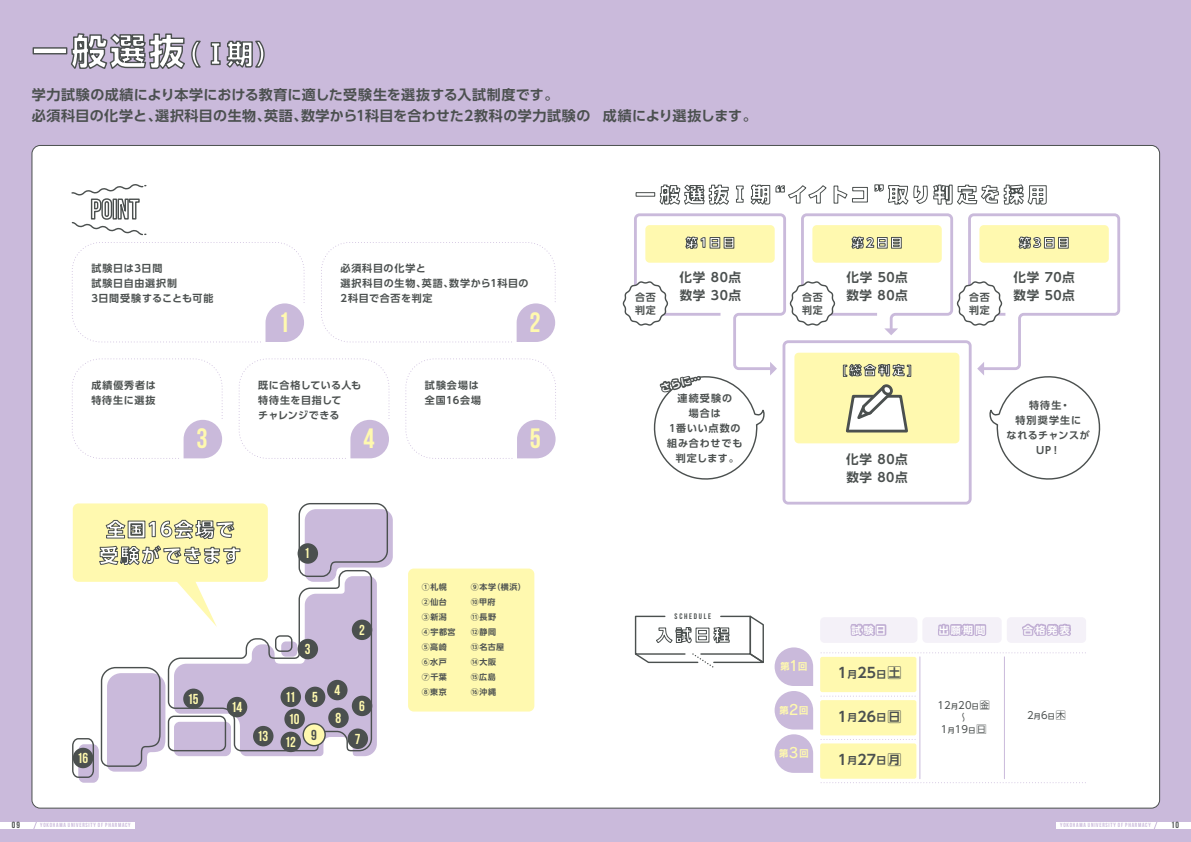
<style>
.page{position:relative;width:1191px;height:842px;background:#cabadb}
.page>*{position:absolute;margin:0;border:0;box-sizing:border-box;transform-origin:0 0}
.t1{font:700 36px "UD Shin Go Pro";color:#fff}
.t2{font:700 28px "Bebas Neue";color:#fff9af}
.t3{font:700 19px/26px "UD Shin Go Pro";letter-spacing:.085em;color:#fff;text-align:center}
.t4{font:700 14.4px "Bebas Neue";letter-spacing:-.035em;color:#fff9af}
.t5{font:700 14.4px "Bebas Neue";color:#4b504f}
.t6{font:700 14px/21px "UD Shin Go Pro De";letter-spacing:.025em;color:#4b504f}
.t7{font:700 12.5px/18px "UD Shin Go Pro De";letter-spacing:.05em;color:#4b504f}
.t8{font:800 12px "UD Shin Go Pro";letter-spacing:.19em;color:#fff}
.t9{font:700 10px/15px "UD Shin Go Pro De";letter-spacing:.075em;color:#4b504f}
.t10{font:700 10px/15px "UD Shin Go Pro De";letter-spacing:.04em;color:#4b504f}
.t11{font:10px/12px "UD Shin Go Pro";color:#4b504f;text-align:center}
.t12{font:700 10px "UD Shin Go Pro De";letter-spacing:.22em;color:#fff}
.t13{font:700 10px/15px "UD Shin Go Pro De";letter-spacing:.095em;color:#4b504f}
.t14{font:9.8px "Rodin Pro B";color:#fff9af}
.t15{font:700 9px "Bebas Neue";color:#4b504f}
.t16{font:700 8px/15px "UD Shin Go Pro De";letter-spacing:.075em;color:#4b504f}
.t17{font:700 8px "Bebas Neue";letter-spacing:.215em;color:#4b504f}
.t18{font:700 6px "Bebas Neue";letter-spacing:.13em;color:#cabadb}
.s1{font-size:27px}
.s2{font-family:"Rodin Pro DB";font-size:14px}
.s3{font-size:9.8px}
.s4{font-weight:500;font-size:7px}
</style>
<div class="page">
<div style="left:32px;top:145px;width:1127px;height:663px;background:#fff;border-radius:8px"></div>
<div style="left:820px;top:657px;width:96px;height:35px;background:#fff9af;border-radius:2px"></div>
<div style="left:820px;top:700px;width:96px;height:35px;background:#fff9af;border-radius:2px"></div>
<svg style="left:634px;top:615px;width:130px;height:53px"></svg>
<hr style="left:919px;top:657px;width:1px;height:122px;background:#cabadb">
<hr style="left:1004px;top:657px;width:1px;height:122px;background:#cabadb">
<svg style="left:821px;top:652px;width:265px;height:1px"></svg>
<svg style="left:821px;top:696px;width:95px;height:1px"></svg>
<svg style="left:821px;top:739px;width:95px;height:1px"></svg>
<div style="left:820px;top:617px;width:97px;height:26px;background:#f4f1f8;border-radius:4px"></div>
<svg style="left:850px;top:623px;width:37px;height:13px"></svg>
<div style="left:922px;top:617px;width:79px;height:26px;background:#f4f1f8;border-radius:4px"></div>
<svg style="left:938px;top:623px;width:49px;height:13px"></svg>
<div style="left:1006px;top:617px;width:80px;height:26px;background:#f4f1f8;border-radius:4px"></div>
<svg style="left:1022px;top:623px;width:49px;height:13px"></svg>
<div style="left:820px;top:743px;width:96px;height:36px;background:#fff9af;border-radius:2px"></div>
<svg style="left:821px;top:782px;width:265px;height:1px"></svg>
<svg style="left:774px;top:647px;width:39px;height:126px"></svg>
<svg style="left:321px;top:242px;width:235px;height:101px"></svg>
<svg style="left:71px;top:184px;width:234px;height:159px"></svg>
<svg style="left:72px;top:358px;width:151px;height:101px"></svg>
<svg style="left:238px;top:358px;width:152px;height:101px"></svg>
<svg style="left:405px;top:358px;width:151px;height:101px"></svg>
<div style="left:33px;top:47px;width:34px;height:7px;border:1px solid #4b504f"></div>
<svg style="left:70px;top:33px;width:131px;height:36px"></svg>
<svg style="left:210px;top:40px;width:55px;height:28px"></svg>
<div style="left:635px;top:192px;width:20px;height:5px;border:1px solid #4b504f"></div>
<svg style="left:659px;top:184px;width:70px;height:21px"></svg>
<svg style="left:736px;top:185px;width:8px;height:18px"></svg>
<svg style="left:750px;top:184px;width:77px;height:21px"></svg>
<svg style="left:833px;top:185px;width:35px;height:19px"></svg>
<svg style="left:874px;top:184px;width:173px;height:21px"></svg>
<div style="left:782px;top:340px;width:189px;height:165px;border:3px solid #cabadb;border-radius:4px"></div>
<svg style="left:72px;top:503px;width:321px;height:280px"></svg>
<div style="left:408px;top:568px;width:126px;height:143px;background:#fff9af;border-radius:6px"></div>
<svg style="left:622px;top:213px;width:499px;height:271px"></svg>
<div style="left:0;top:822px;width:135px;height:6px;background:#fff"></div>
<div style="left:1056px;top:822px;width:135px;height:6px;background:#fff"></div>
<svg style="left:31px;top:822px;width:8px;height:7px"></svg>
<svg style="left:1151px;top:822px;width:8px;height:7px"></svg>
<h1 class="t1" style="left:32px;top:22px;width:252px">一般選抜<span class="s1">（Ⅰ期）</span></h1>
<h3 class="t6" style="left:32px;top:84px;width:726px">学力試験の成績により本学における教育に適した受験生を選抜する入試制度です。<br>必須科目の化学と、選択科目の生物、英語、数学から1科目を合わせた2教科の学力試験の 成績により選抜します。</h3>
<p class="t8" style="left:685px;top:233px;width:51px">第1日目</p>
<p class="t8" style="left:851px;top:233px;width:52px">第2日目</p>
<p class="t8" style="left:1019px;top:233px;width:52px">第3日目</p>
<p class="t9" style="left:91px;top:261px;width:123px">試験日は3日間<br>試験日自由選択制<br>3日間受験することも可能</p>
<h2 class="t2" style="left:278px;top:307px;width:13px">1</h2>
<p class="t9" style="left:340px;top:261px;width:190px">必須科目の化学と<br>選択科目の生物、英語、数学から1科目の<br>2科目で合否を判定</p>
<h2 class="t2" style="left:529px;top:307px;width:13px">2</h2>
<p class="t7" style="left:679px;top:268px;width:63px">化学 80点数学 30点</p>
<p class="t7" style="left:846px;top:268px;width:63px">化学 50点数学 80点</p>
<p class="t7" style="left:1013px;top:268px;width:63px">化学 70点数学 50点</p>
<p class="t9" style="left:635px;top:290px;width:22px;line-height:13px">合否判定</p>
<p class="t9" style="left:802px;top:290px;width:22px;line-height:13px">合否判定</p>
<p class="t9" style="left:969px;top:290px;width:22px;line-height:13px">合否判定</p>
<p class="t13" style="left:91px;top:377px;width:66px">成績優秀者は特待生に選抜</p>
<h2 class="t2" style="left:196px;top:423px;width:13px">3</h2>
<p class="t10" style="left:258px;top:377px;width:104px">既に合格している人も特待生を目指して<br>チャレンジできる</p>
<h2 class="t2" style="left:363px;top:423px;width:13px">4</h2>
<p class="t9" style="left:425px;top:377px;width:58px">試験会場は全国16会場</p>
<h2 class="t2" style="left:530px;top:423px;width:13px">5</h2>
<p class="t12" style="left:659px;top:380px;width:42px;rotate:-14deg">さらに…</p>
<p class="t9" style="left:667px;top:390px;width:77px;text-align:center">連続受験の<br>場合は<br>1番いい点数の組み合わせでも判定します。</p>
<p class="t8" style="left:842px;top:360px;width:71px">[総合判定]</p>
<p class="t7" style="left:846px;top:450px;width:63px">化学 80点数学 80点</p>
<p class="t9" style="left:1006px;top:397px;width:85px;text-align:center">特待生・<br>特別奨学生に<br>なれるチャンスが<br>UP！</p>
<h3 class="t3" style="left:99px;top:516px;width:144px">全国16会場で受験ができます</h3>
<h3 class="t4" style="left:304px;top:546px;width:7px">1</h3>
<h3 class="t4" style="left:77px;top:750px;width:12px">16</h3>
<h3 class="t4" style="left:187px;top:691px;width:12px">15</h3>
<h3 class="t4" style="left:231px;top:699px;width:13px">14</h3>
<h3 class="t4" style="left:257px;top:728px;width:12px">13</h3>
<h3 class="t4" style="left:305px;top:641px;width:7px">3</h3>
<h3 class="t4" style="left:285px;top:689px;width:12px">11</h3>
<h3 class="t4" style="left:285px;top:734px;width:12px">12</h3>
<h3 class="t4" style="left:289px;top:711px;width:13px">10</h3>
<h3 class="t4" style="left:312px;top:689px;width:7px">5</h3>
<h3 class="t5" style="left:311px;top:727px;width:7px">9</h3>
<h3 class="t4" style="left:359px;top:622px;width:7px">2</h3>
<h3 class="t4" style="left:334px;top:682px;width:7px">4</h3>
<h3 class="t4" style="left:336px;top:710px;width:7px">8</h3>
<h3 class="t4" style="left:359px;top:698px;width:7px">6</h3>
<h3 class="t4" style="left:355px;top:731px;width:7px">7</h3>
<p class="t16" style="left:422px;top:579px;width:35px">①札幌<br>②仙台<br>③新潟<br>④宇都宮<br>⑤高崎<br>⑥水戸<br>⑦千葉<br>⑧東京</p>
<p class="t16" style="left:471px;top:579px;width:57px">⑨本学（横浜）⑩甲府<br>⑪長野<br>⑫静岡<br>⑬名古屋<br>⑭大阪<br>⑮広島<br>⑯沖縄</p>
<p class="t17" style="left:674px;top:612px;width:38px">SCHEDULE</p>
<p class="t14" style="left:780px;top:660px;width:29px">第<span class="s2">1</span>回</p>
<p class="t14" style="left:779px;top:704px;width:31px">第<span class="s2">2</span>回</p>
<p class="t14" style="left:779px;top:747px;width:31px">第<span class="s2">3</span>回</p>
<p class="t12" style="left:851px;top:622px;width:36px">試験日</p>
<p class="t12" style="left:938px;top:622px;width:48px">出願期間</p>
<p class="t12" style="left:1023px;top:622px;width:48px">合格発表</p>
<h3 class="t6" style="left:837px;top:662px;width:65px">1<span class="s3">月</span>25<span class="s3">日</span>土</h3>
<h3 class="t6" style="left:837px;top:705px;width:65px">1<span class="s3">月</span>26<span class="s3">日</span>日</h3>
<p class="t11" style="left:1027px;top:709px;width:40px">2<span class="s4">月</span>6<span class="s4">日</span>木</p>
<p class="t11" style="left:937px;top:699px;width:54px">12<span class="s4">月</span>20<span class="s4">日</span>金〜<br>1<span class="s4">月</span>19<span class="s4">日</span>日</p>
<h3 class="t6" style="left:837px;top:749px;width:65px">1<span class="s3">月</span>27<span class="s3">日</span>月</h3>
<p class="t15" style="left:12px;top:820px;width:10px">09</p>
<p class="t18" style="left:40px;top:822px;width:92px">YOKOHAMA UNIVERSITY OF PHARMACY</p>
<p class="t18" style="left:1060px;top:822px;width:92px">YOKOHAMA UNIVERSITY OF PHARMACY</p>
<p class="t15" style="left:1171px;top:820px;width:9px">10</p>
</div>
